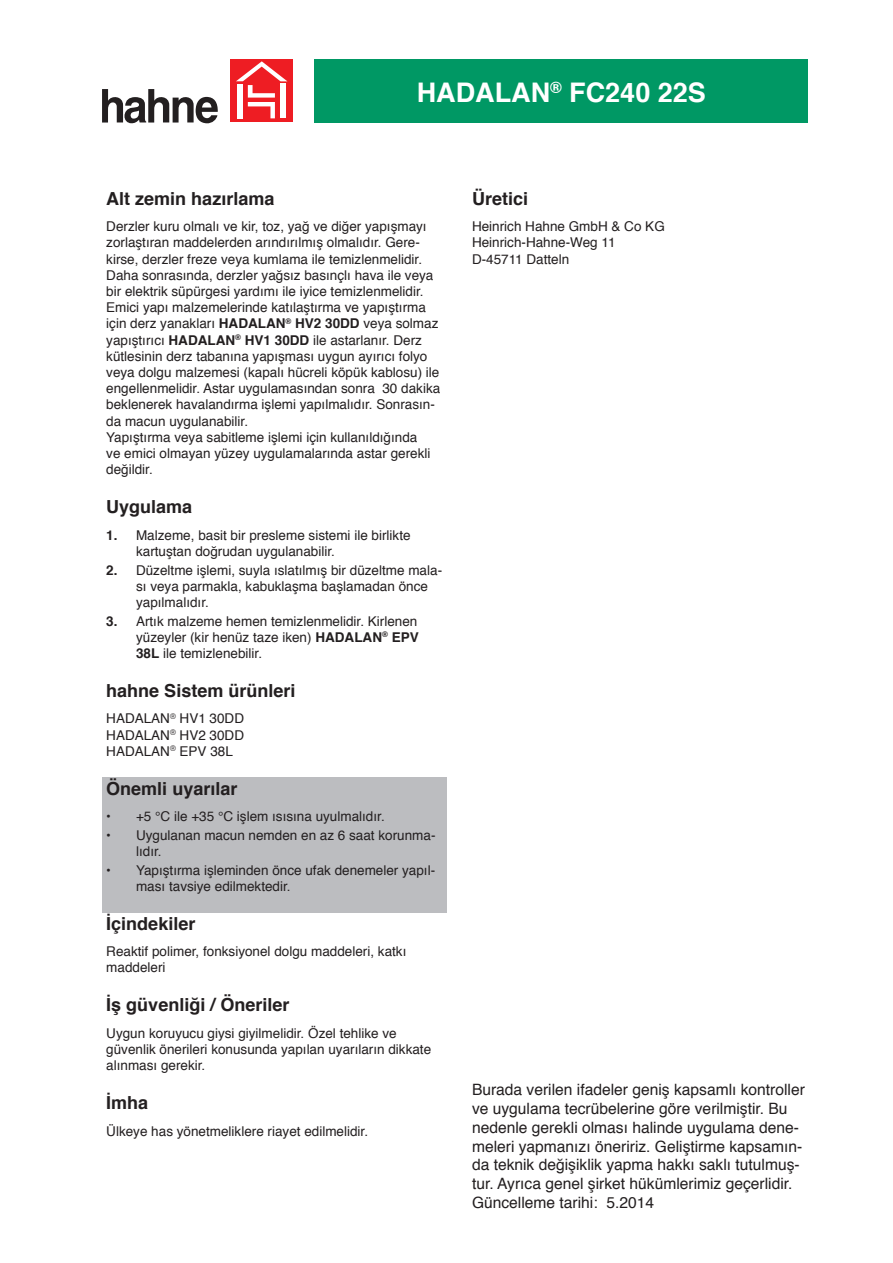
<style>
.page{position:relative;width:893px;height:1263px;background:#fff}
.page>*{position:absolute;margin:0;border:0;box-sizing:border-box;transform-origin:0 0}
.t1{font:700 27px "Helvetica";color:#fff}
.t2{font:700 18px "Helvetica";color:#231f20}
.t3{font:15.6px/18.8px "Helvetica";color:#231f20}
.t4{font:13.5px/16.2px "Helvetica";color:#231f20}
.t5{font:700 13.5px "Helvetica";color:#231f20}
.s1{font-weight:700}
</style>
<div class="page">
<div style="left:230px;top:60px;width:63px;height:62px;background:#ee1d23"></div>
<svg style="left:236px;top:61px;width:51px;height:57px"></svg>
<div style="left:238px;top:84px;width:5px;height:34px;background:#fff"></div>
<div style="left:280px;top:84px;width:5px;height:34px;background:#fff"></div>
<svg style="left:102px;top:89px;width:116px;height:34px"></svg>
<div style="left:315px;top:60px;width:493px;height:63px;background:#009864"></div>
<div style="left:102px;top:777px;width:344px;height:30px;background:#bcbdc0"></div>
<div style="left:102px;top:807px;width:30px;height:19px;background:#bcbdc0"></div>
<div style="left:132px;top:807px;width:314px;height:19px;background:#bcbdc0"></div>
<div style="left:102px;top:825px;width:30px;height:36px;background:#bcbdc0"></div>
<div style="left:132px;top:825px;width:314px;height:36px;background:#bcbdc0"></div>
<div style="left:102px;top:860px;width:30px;height:35px;background:#bcbdc0"></div>
<div style="left:132px;top:860px;width:314px;height:35px;background:#bcbdc0"></div>
<div style="left:102px;top:895px;width:344px;height:17px;background:#bcbdc0"></div>
<p class="t1" style="left:417px;top:70px;width:291px">HADALAN<sup>®</sup> FC240 22S</p>
<p class="t2" style="left:106px;top:184px;width:170px">Alt zemin hazırlama</p>
<p class="t4" style="left:106px;top:219px;width:329px">Derzler kuru olmalı ve kir, toz, yağ ve diğer yapışmayı zorlaştıran maddelerden arındırılmış olmalıdır. Gere&shy;kirse, derzler freze veya kumlama ile temizlenmelidir.<br>Daha sonrasında, derzler yağsız basınçlı hava ile veya bir elektrik süpürgesi yardımı ile iyice temizlenmelidir.</p>
<p class="t4" style="left:106px;top:300px;width:335px">Emici yapı malzemelerinde katılaştırma ve yapıştırma için derz yanakları <span class="s1">HADALAN</span><sup>®</sup> <span class="s1">HV2 30DD</span> veya solmaz yapıştırıcı <span class="s1">HADALAN</span><sup>®</sup> <span class="s1">HV1 30DD</span> ile astarlanır. Derz kütlesinin derz tabanına yapışması uygun ayırıcı folyo veya dolgu malzemesi (kapalı hücreli köpük kablosu) ile engellenmelidir. Astar uygulamasından sonra 30 dakika beklenerek havalandırma işlemi yapılmalıdır. Sonrasın&shy;da macun uygulanabilir.</p>
<p class="t4" style="left:106px;top:429px;width:326px">Yapıştırma veya sabitleme işlemi için kullanıldığında ve emici olmayan yüzey uygulamalarında astar gerekli değildir.</p>
<p class="t2" style="left:106px;top:492px;width:88px">Uygulama</p>
<p class="t5" style="left:106px;top:524px;width:13px">1.</p>
<p class="t4" style="left:136px;top:527px;width:276px">Malzeme, basit bir presleme sistemi ile birlikte kartuştan doğrudan uygulanabilir.</p>
<p class="t5" style="left:106px;top:559px;width:13px">2.</p>
<p class="t4" style="left:136px;top:562px;width:308px">Düzeltme işlemi, suyla ıslatılmış bir düzeltme mala&shy;sı veya parmakla, kabuklaşma başlamadan önce yapılmalıdır.</p>
<p class="t5" style="left:106px;top:610px;width:13px">3.</p>
<p class="t4" style="left:136px;top:613px;width:284px;text-align:justify">Artık malzeme hemen temizlenmelidir. Kirlenen yüzeyler (kir henüz taze iken) <span class="s1">HADALAN</span><sup>®</sup> <span class="s1">EPV 38L</span> ile temizlenebilir.</p>
<p class="t2" style="left:106px;top:676px;width:191px">hahne Sistem ürünleri</p>
<p class="t4" style="left:106px;top:711px;width:139px">HADALAN<sup>®</sup> HV1 30DD</p>
<p class="t4" style="left:106px;top:727px;width:139px">HADALAN<sup>®</sup> HV2 30DD</p>
<p class="t4" style="left:106px;top:743px;width:128px">HADALAN<sup>®</sup> EPV 38L</p>
<p class="t2" style="left:106px;top:774px;width:133px">Önemli uyarılar</p>
<p class="t5" style="left:106px;top:805px;width:6px">•</p>
<p class="t4" style="left:136px;top:809px;width:250px">+5 °C ile +35 °C işlem ısısına uyulmalıdır.</p>
<p class="t5" style="left:106px;top:824px;width:6px">•</p>
<p class="t4" style="left:136px;top:827px;width:301px">Uygulanan macun nemden en az 6 saat korunma&shy;lıdır.</p>
<p class="t5" style="left:106px;top:859px;width:6px">•</p>
<p class="t4" style="left:136px;top:862px;width:301px">Yapıştırma işleminden önce ufak denemeler yapıl&shy;ması tavsiye edilmektedir.</p>
<p class="t2" style="left:106px;top:909px;width:91px">İçindekiler</p>
<p class="t4" style="left:106px;top:944px;width:302px">Reaktif polimer, fonksiyonel dolgu maddeleri, katkı maddeleri</p>
<p class="t2" style="left:106px;top:990px;width:185px">İş güvenliği / Öneriler</p>
<p class="t4" style="left:106px;top:1025px;width:326px">Uygun koruyucu giysi giyilmelidir. Özel tehlike ve güvenlik önerileri konusunda yapılan uyarıların dikkate alınması gerekir.</p>
<p class="t2" style="left:106px;top:1088px;width:44px">İmha</p>
<p class="t4" style="left:106px;top:1123px;width:263px">Ülkeye has yönetmeliklere riayet edilmelidir.</p>
<p class="t2" style="left:472px;top:184px;width:58px">Üretici</p>
<p class="t4" style="left:472px;top:219px;width:194px">Heinrich Hahne GmbH &amp; Co KG</p>
<p class="t4" style="left:472px;top:235px;width:145px">Heinrich-Hahne-Weg 11</p>
<p class="t4" style="left:472px;top:251px;width:99px">D-45711 Datteln</p>
<p class="t3" style="left:472px;top:1081px;width:334px">Burada verilen ifadeler geniş kapsamlı kontroller ve uygulama tecrübelerine göre verilmiştir. Bu nedenle gerekli olması halinde uygulama dene&shy;meleri yapmanızı öneririz. Geliştirme kapsamın&shy;da teknik değişiklik yapma hakkı saklı tutulmuş&shy;tur. Ayrıca genel şirket hükümlerimiz geçerlidir.</p>
<p class="t3" style="left:472px;top:1193px;width:184px">Güncelleme tarihi: 5.2014</p>
</div>
